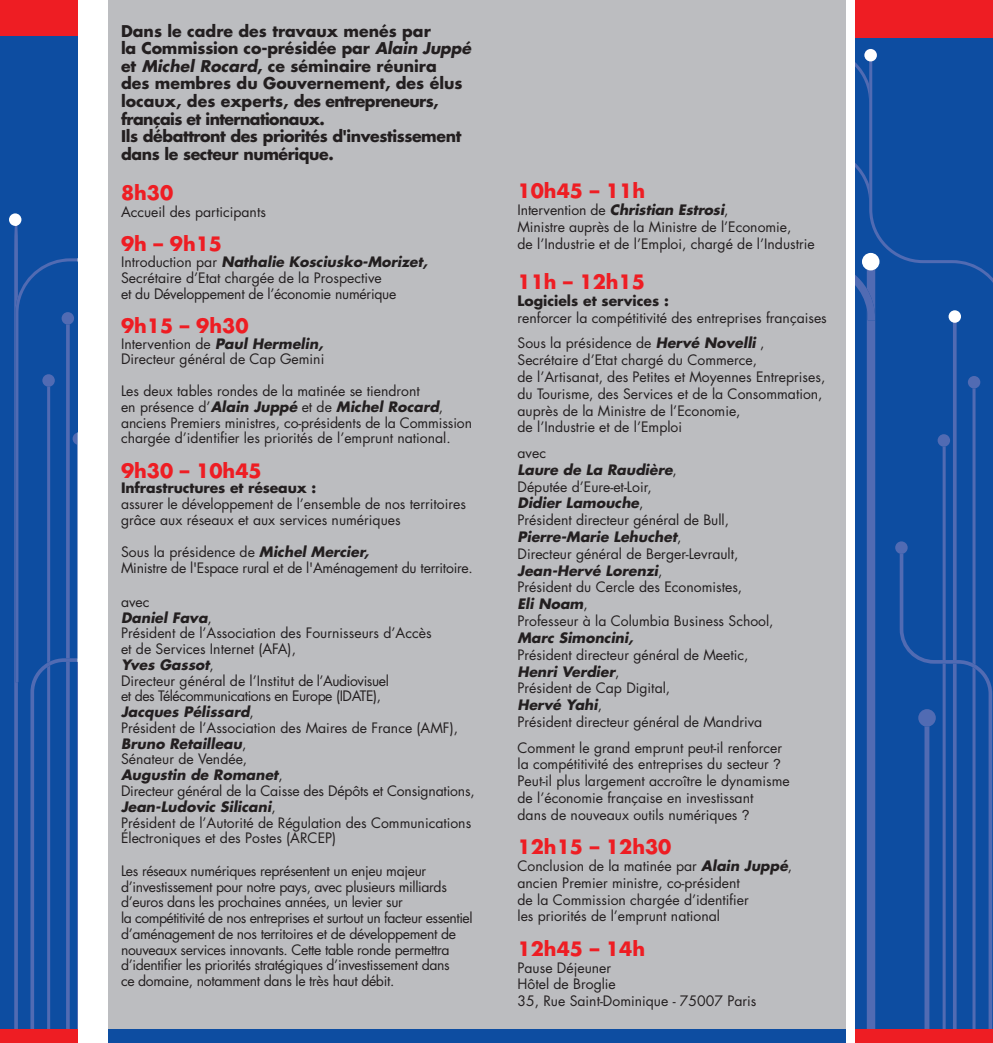
<style>
.page{position:relative;width:993px;height:1043px;background:#fff}
.page>*{position:absolute;margin:0;border:0;box-sizing:border-box;transform-origin:0 0}
.t1{font:700 19.25px "Futura Std";color:#ee1d23}
.t2{font:700 15.75px/17.5px "Futura Std";letter-spacing:-.01em;color:#231f20}
.t3{font:14px/16.8px "Futura Std";color:#231f20}
.t4{font:14px/15.8px "Futura Std";letter-spacing:-.025em;color:#231f20}
.t5{font:14px/15.8px "Futura Std";letter-spacing:-.02em;color:#231f20}
.t6{font:700 14px "Futura Std";letter-spacing:-.01em;color:#231f20}
.t7{font:italic 700 14px "Futura Std";color:#231f20}
.s1{font-style:italic}
.s2{font-weight:700;font-style:italic}
.s3{font-family:"Arial"}
</style>
<div class="page">
<div style="left:0;top:13px;width:77px;height:1024px;background:#0d4da1"></div>
<div style="left:9px;top:213px;width:12px;height:13px;background:#fff;border-radius:50%"></div>
<div style="left:0;top:0;width:77px;height:36px;background:#ee1d23"></div>
<svg style="left:14px;top:216px;width:64px;height:820px"></svg>
<div style="left:0;top:1029px;width:77px;height:13px;background:#ee1d23"></div>
<div style="left:854px;top:15px;width:139px;height:1024px;background:#0d4da1"></div>
<svg style="left:918px;top:683px;width:74px;height:346px"></svg>
<svg style="left:855px;top:163px;width:14px;height:34px"></svg>
<svg style="left:869px;top:102px;width:124px;height:581px"></svg>
<svg style="left:855px;top:49px;width:22px;height:53px"></svg>
<svg style="left:855px;top:264px;width:20px;height:765px"></svg>
<div style="left:854px;top:0;width:139px;height:38px;background:#ee1d23"></div>
<div style="left:948px;top:310px;width:13px;height:13px;background:#fff;border-radius:50%"></div>
<div style="left:862px;top:253px;width:17px;height:17px;background:#fff;border-radius:50%"></div>
<div style="left:864px;top:49px;width:13px;height:12px;background:#fff;border-radius:50%"></div>
<div style="left:108px;top:0;width:742px;height:1042px;background:#bcbdc0"></div>
<div style="left:108px;top:1029px;width:885px;height:13px;background:#0d4da1"></div>
<div style="left:855px;top:1029px;width:138px;height:13px;background:#ee1d23"></div>
<div style="left:846px;top:0;width:9px;height:1042px;background:#fff"></div>
<p class="t2" style="left:121px;top:23px;width:351px">Dans le cadre des travaux menés par<br>la Commission co-présidée par <span class="s1">Alain Juppé </span>et <span class="s1">Michel Rocard</span>, ce séminaire réunira<br>des membres du Gouvernement, des élus locaux, des experts, des entrepreneurs, français et internationaux.<br>Ils débattront des priorités d'investissement dans le secteur numérique.</p>
<h1 class="t1" style="left:121px;top:182px;width:54px">8h30</h1>
<p class="t3" style="left:121px;top:204px;width:146px">Accueil des participants</p>
<h1 class="t1" style="left:121px;top:233px;width:103px">9h – 9h15</h1>
<p class="t3" style="left:121px;top:255px;width:308px;line-height:15.8px">Introduction par <span class="s2">Nathalie Kosciusko-Morizet,<br></span>Secrétaire d’Etat chargée de la Prospective<br>et du Développement de l’économie numérique</p>
<h1 class="t1" style="left:121px;top:315px;width:129px">9h15 – 9h30</h1>
<p class="t3" style="left:121px;top:336px;width:205px;line-height:15.8px">Intervention de <span class="s2">Paul Hermelin,<br></span>Directeur général de Cap Gemini</p>
<p class="t3" style="left:121px;top:384px;width:352px;line-height:15.8px">Les deux tables rondes de la matinée se tiendront<br>en présence d’<span class="s2">Alain Juppé</span> et de <span class="s2">Michel Rocard</span>, anciens Premiers ministres, co-présidents de la Commission chargée d’identifier les priorités de l’emprunt national.</p>
<h1 class="t1" style="left:121px;top:459px;width:142px">9h30 – 10h45</h1>
<p class="t6" style="left:121px;top:480px;width:197px">Infrastructures et réseaux :</p>
<p class="t3" style="left:121px;top:497px;width:346px;line-height:15.8px">assurer le développement de l’ensemble de nos territoires grâce aux réseaux et aux services numériques</p>
<p class="t5" style="left:121px;top:545px;width:353px">Sous la présidence de <span class="s2">Michel Mercier,<br></span>Ministre de l'Espace rural et de l'Aménagement du territoire.</p>
<p class="t3" style="left:121px;top:594px;width:355px;line-height:15.8px">avec<br><span class="s2">Daniel Fava</span>,<br>Président de l’Association des Fournisseurs d’Accès<br>et de Services Internet (AFA),<br><span class="s2">Yves Gassot</span>,<br>Directeur général de l’Institut de l’Audiovisuel<br>et des Télécommunications en Europe (IDATE),<br><span class="s2">Jacques Pélissard</span>,<br>Président de l’Association des Maires de France (AMF), <span class="s2">Bruno Retailleau</span>,<br>Sénateur de Vendée,<br><span class="s2">Augustin de Romanet</span>,<br>Directeur général de la Caisse des Dépôts et Consignations, <span class="s2">Jean-Ludovic Silicani</span>,<br>Président de l’Autorité de Régulation des Communications Électroniques et des Postes (ARCEP)</p>
<p class="t4" style="left:121px;top:863px;width:353px">Les réseaux numériques représentent un enjeu majeur d’investissement pour notre pays, avec plusieurs milliards d’euros dans les prochaines années, un levier sur<br>la compétitivité de nos entreprises et surtout un facteur essentiel d’aménagement de nos territoires et de développement de nouveaux services innovants. Cette table ronde permettra d’identifier les priorités stratégiques d’investissement dans<br>ce domaine, notamment dans le très haut débit.</p>
<h1 class="t1" style="left:517px;top:180px;width:129px">10h45 – 11h</h1>
<p class="t3" style="left:517px;top:202px;width:299px">Intervention de <span class="s2">Christian Estrosi</span>,<br>Ministre auprès de la Ministre de l’Economie,<br>de l’Industrie et de l’Emploi, chargé de l’Industrie</p>
<h1 class="t1" style="left:517px;top:271px;width:129px">11h – 12h15</h1>
<p class="t6" style="left:517px;top:293px;width:153px">Logiciels et services :</p>
<p class="t3" style="left:517px;top:306px;width:311px;line-height:25.6px">renforcer la compétitivité des entreprises françaises<br>Sous la présidence de <span class="s2">Hervé Novelli</span> ,</p>
<p class="t3" style="left:517px;top:352px;width:309px">Secrétaire d’Etat chargé du Commerce,<br>de l’Artisanat, des Petites et Moyennes Entreprises, du Tourisme, des Services et de la Consommation, auprès de la Ministre de l’Economie,<br>de l’Industrie et de l’Emploi</p>
<p class="t3" style="left:517px;top:445px;width:258px">avec<br><span class="s2">Laure de La Raudière</span>,<br>Députée d’Eure-et-Loir,<br><span class="s2">Didier Lamouche</span>,<br>Président directeur général de Bull,<br><span class="s2">Pierre-Marie Lehuchet</span>,<br>Directeur général de Berger-Levrault,<br><span class="s2">Jean-Hervé Lorenzi</span>,<br>Président du Cercle des Economistes,<br><span class="s2">Eli Noam</span>,<br>Professeur à la Columbia Business School,</p>
<p class="t7" style="left:517px;top:631px;width:117px">Marc Simoncini,</p>
<p class="t3" style="left:517px;top:647px;width:246px">Président directeur général de Meetic,<br><span class="s2">Henri Verdier</span>,<br>Président de Cap Digital,<br><span class="s2">Hervé Yahi</span>,<br>Président directeur général de Mandriva</p>
<p class="t3" style="left:517px;top:740px;width:274px">Comment le grand emprunt peut-il renforcer la compétitivité des entreprises du secteur <span class="s3">?<br></span>Peut-il plus largement accroître le dynamisme de l’économie française en investissant<br>dans de nouveaux outils numériques <span class="s3">?</span></p>
<h1 class="t1" style="left:517px;top:836px;width:155px">12h15 – 12h30</h1>
<p class="t3" style="left:517px;top:858px;width:276px">Conclusion de la matinée par <span class="s2">Alain Juppé</span>, ancien Premier ministre, co-président<br>de la Commission chargée d’identifier<br>les priorités de l’emprunt national</p>
<h1 class="t1" style="left:517px;top:937px;width:129px">12h45 – 14h</h1>
<p class="t3" style="left:517px;top:959px;width:240px">Pause Déjeuner<br>Hôtel de Broglie<br>35, Rue Saint-Dominique - 75007 Paris</p>
</div>
